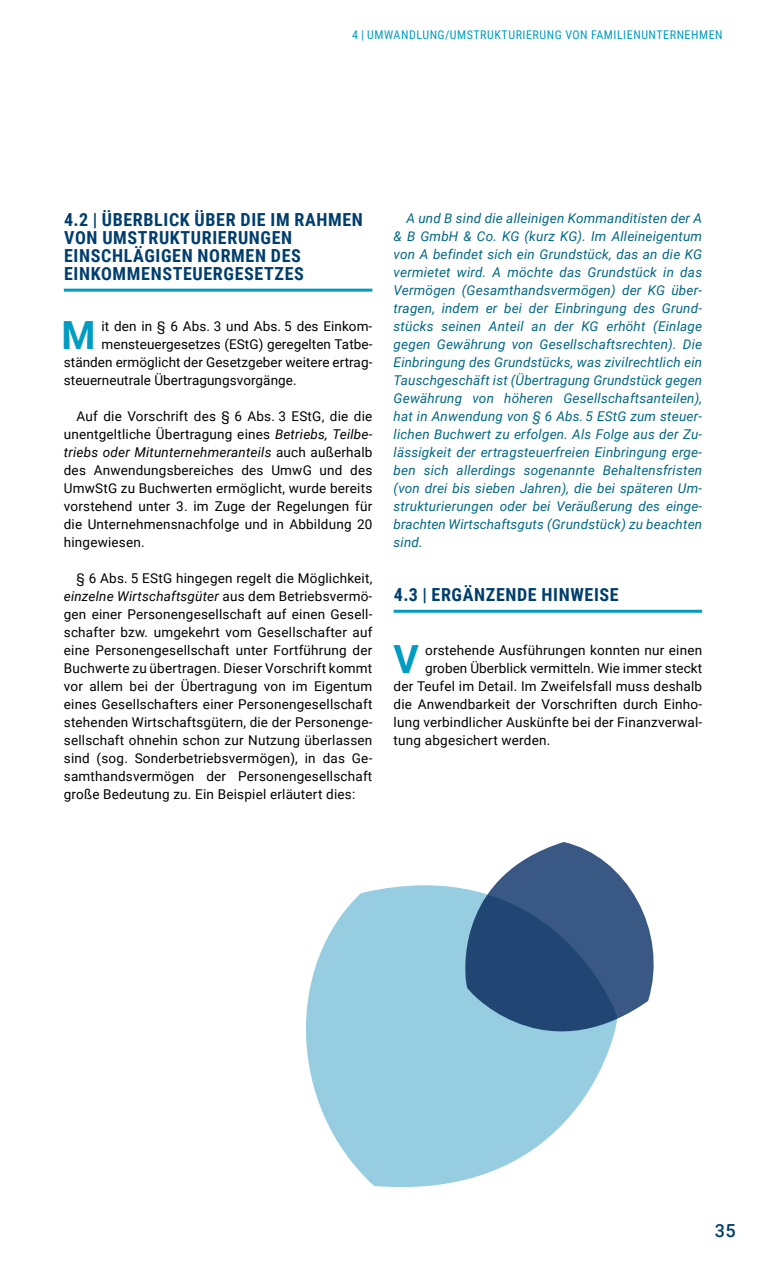
<style>
.page{position:relative;width:766px;height:1263px;background:#fff}
.page>*{position:absolute;margin:0;border:0;box-sizing:border-box;transform-origin:0 0}
.t1{font:700 38.85px "Roboto";color:#009cc1}
.t2{font:700 18px/18px "Roboto Condensed";letter-spacing:.035em;color:#003e6e}
.t3{font:500 18px "Roboto";color:#003e6e}
.t4{font:13.5px/18px "Roboto";letter-spacing:.015em;color:#000;text-align:justify}
.t5{font:italic 13.5px/18px "Roboto";letter-spacing:.015em;color:#006782;text-align:justify}
.t6{font:12px "Roboto Condensed";letter-spacing:.045em;color:#009cc1}
.s1{font-style:italic}
</style>
<div class="page">
<hr style="left:64px;top:289px;width:308px;height:3px;background:#009cc1">
<hr style="left:393px;top:610px;width:309px;height:3px;background:#009cc1">
<svg style="left:306px;top:885px;width:296px;height:302px;fill:#96cde1"></svg>
<svg style="left:453px;top:842px;width:201px;height:225px"></svg>
<p class="t6" style="left:352px;top:27px;width:372px">4 | UMWANDLUNG/UMSTRUKTURIERUNG VON FAMILIENUNTERNEHMEN</p>
<h2 class="t2" style="left:64px;top:210px;width:300px">4.2 | ÜBERBLICK ÜBER DIE IM RAHMEN<br>VON UMSTRUKTURIERUNGEN<br>EINSCHLÄGIGEN NORMEN DES<br>EINKOMMENSTEUERGESETZES</h2>
<h1 class="t1" style="left:61px;top:308px;width:36px">M</h1>
<p class="t4" style="left:102px;top:317px;width:272px">it den in § 6 Abs. 3 und Abs. 5 des Einkom-</p>
<p class="t4" style="left:102px;top:335px;width:272px">mensteuergesetzes (EStG) geregelten Tatbe-</p>
<p class="t4" style="left:64px;top:353px;width:310px">ständen ermöglicht der Gesetzgeber weitere ertrag-</p>
<p class="t4" style="left:64px;top:371px;width:234px">steuerneutrale Übertragungsvorgänge.</p>
<p class="t4" style="left:64px;top:407px;width:310px;text-indent:13px">Auf die Vorschrift des § 6 Abs. 3 EStG, die die unentgeltliche Übertragung eines <span class="s1">Betriebs, Teilbe&shy;triebs oder Mitunternehmeranteils</span> auch außerhalb des Anwendungsbereiches des UmwG und des UmwStG zu Buchwerten ermöglicht, wurde bereits vorstehend unter 3. im Zuge der Regelungen für die Unternehmensnachfolge und in Abbildung 20 hingewiesen.</p>
<p class="t4" style="left:64px;top:569px;width:310px;text-indent:13px">§ 6 Abs. 5 EStG hingegen regelt die Möglichkeit, <span class="s1">einzelne Wirtschaftsgüter</span> aus dem Betriebsvermö&shy;gen einer Personengesellschaft auf einen Gesell&shy;schafter bzw. umgekehrt vom Gesellschafter auf eine Personengesellschaft unter Fortführung der Buchwerte zu übertragen. Dieser Vorschrift kommt vor allem bei der Übertragung von im Eigentum eines Gesellschafters einer Personengesellschaft stehenden Wirtschaftsgütern, die der Personenge&shy;sellschaft ohnehin schon zur Nutzung überlassen sind (sog. Sonderbetriebsvermögen), in das Ge&shy;samthandsvermögen der Personengesellschaft große Bedeutung zu. Ein Beispiel erläutert dies:</p>
<p class="t5" style="left:393px;top:208px;width:310px;text-indent:13px">A und B sind die alleinigen Kommanditisten der A &amp; B GmbH &amp; Co. KG (kurz KG). Im Alleineigentum von A befindet sich ein Grundstück, das an die KG vermietet wird. A möchte das Grundstück in das Vermögen (Gesamthandsvermögen) der KG über&shy;tragen, indem er bei der Einbringung des Grund&shy;stücks seinen Anteil an der KG erhöht (Einlage gegen Gewährung von Gesellschaftsrechten). Die Einbringung des Grundstücks, was zivilrechtlich ein Tauschgeschäft ist (Übertragung Grundstück gegen Gewährung von höheren Gesellschaftsanteilen), hat in Anwendung von § 6 Abs. 5 EStG zum steuer&shy;lichen Buchwert zu erfolgen. Als Folge aus der Zu&shy;lässigkeit der ertragsteuerfreien Einbringung erge&shy;ben sich allerdings sogenannte Behaltensfristen (von drei bis sieben Jahren), die bei späteren Um&shy;strukturierungen oder bei Veräußerung des einge&shy;brachten Wirtschaftsguts (Grundstück) zu beachten sind.</p>
<h2 class="t2" style="left:394px;top:585px;width:226px">4.3 | ERGÄNZENDE HINWEISE</h2>
<h1 class="t1" style="left:393px;top:632px;width:27px">V</h1>
<p class="t4" style="left:425px;top:640px;width:278px">orstehende Ausführungen konnten nur einen</p>
<p class="t4" style="left:425px;top:658px;width:278px">groben Überblick vermitteln. Wie immer steckt</p>
<p class="t4" style="left:393px;top:676px;width:310px">der Teufel im Detail. Im Zweifelsfall muss deshalb</p>
<p class="t4" style="left:393px;top:694px;width:310px">die Anwendbarkeit der Vorschriften durch Einho-</p>
<p class="t4" style="left:393px;top:712px;width:310px">lung verbindlicher Auskünfte bei der Finanzverwal-</p>
<p class="t4" style="left:393px;top:730px;width:158px">tung abgesichert werden.</p>
<h2 class="t3" style="left:714px;top:1218px;width:23px">35</h2>
</div>
